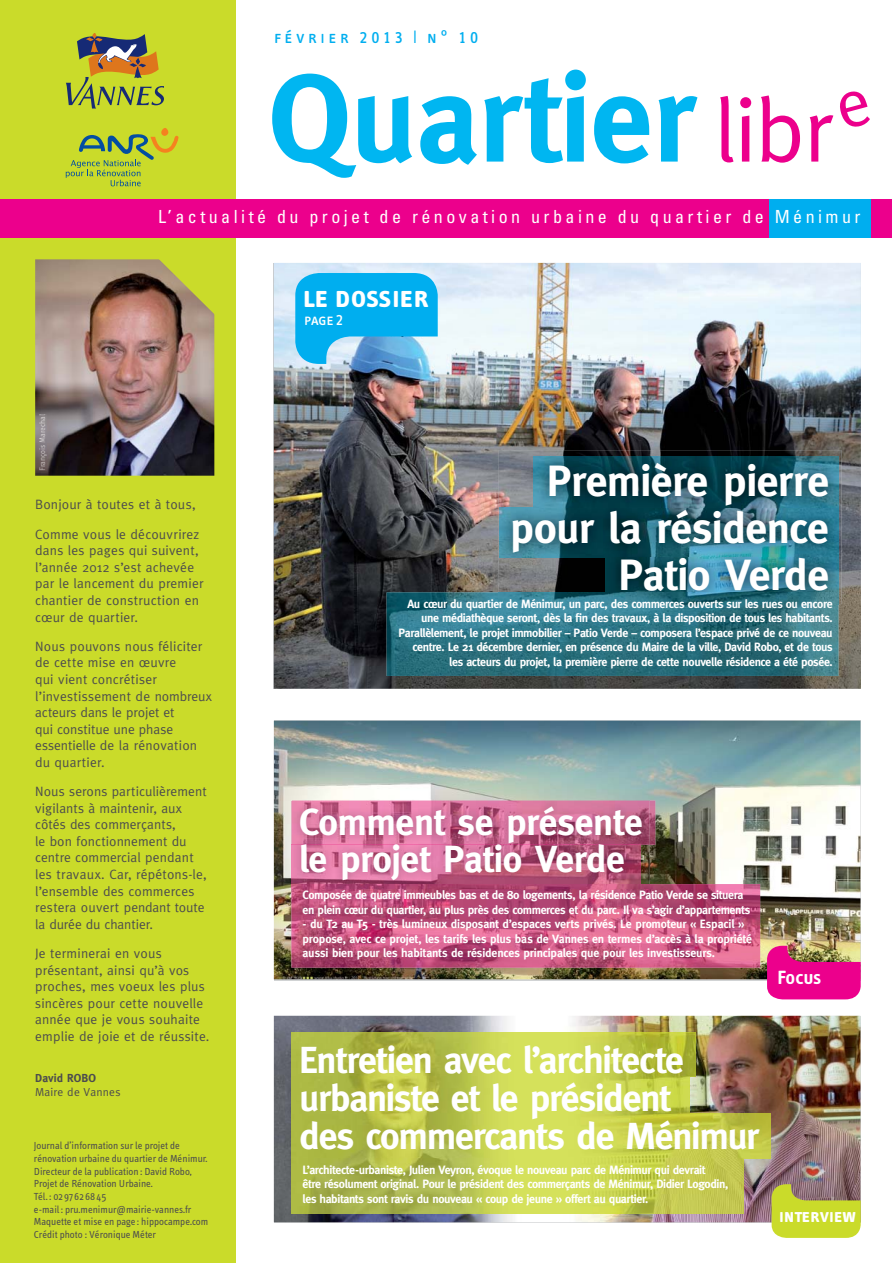
<style>
.page{position:relative;width:893px;height:1263px;background:#fff}
.page>*{position:absolute;margin:0;border:0;box-sizing:border-box;transform-origin:0 0}
.t1{font:700 124.95px "Meta";letter-spacing:-.005em;color:#00b6f1}
.t2{font:700 43.65px/46.7px "Meta";letter-spacing:-.015em;color:#fff;text-align:right}
.t3{font:700 37.65px/37.7px "Meta";letter-spacing:-.03em;color:#fff}
.t4{font:700 37.65px/37.7px "Meta";letter-spacing:-.01em;color:#fff}
.t5{font:31.65px "Info Text Bold Caps";color:#fff}
.t6{font:19.65px "Info Text Bold Caps";color:#fff}
.t7{font:condensed 18px "Univers";letter-spacing:.19em;color:#fff}
.t8{font:18px "Info Text Book Caps";letter-spacing:.2em;color:#00aeef}
.t9{font:16.5px "Info Text Book Caps";color:#fff}
.t10{font:13.5px/16.5px "Meta";letter-spacing:.015em;color:#4c4c4e}
.t11{font:700 12px/14.4px "Meta";letter-spacing:-.03em;color:#fff}
.t12{font:700 12px/14.4px "Meta";letter-spacing:-.01em;color:#fff}
.t13{font:11.55px "Meta";letter-spacing:.02em;color:#4c4c4e}
.t14{font:700 11.55px "Meta";letter-spacing:.01em;color:#4c4c4e}
.t15{font:10.5px/12.6px "Info Text";color:#4c4c4e}
.t16{font:8.25px "Info Text";color:#c4bcba}
.t17{font:8.25px "Info Text";color:#cbc5c5}
.t18{font:8.25px "Info Text";color:#cfcaca}
.s1{font-weight:400;font-size:90.3px;color:#ec008c}
.s2{color:#cfcacb}
.s3{color:#d6d2d3}
.s4{color:#dad7da}
.s5{color:#d7d3d3}
.s6{color:#c7c3c2}
</style>
<div class="page">
<img style="left:274px;top:263px;width:587px;height:426px">
<div style="left:1px;top:0;width:235px;height:1263px;background:#cadb2a"></div>
<img style="left:35px;top:259px;width:179px;height:217px">
<div style="left:1px;top:200px;width:891px;height:38px;background:#ec008c"></div>
<div style="left:769px;top:200px;width:101px;height:38px;background:#00aeef"></div>
<svg style="left:66px;top:33px;width:97px;height:76px"></svg>
<div style="left:161px;top:128px;width:8px;height:8px;background:#f5821f;border-radius:3px"></div>
<svg style="left:66px;top:134px;width:112px;height:52px"></svg>
<svg style="left:142px;top:259px;width:73px;height:72px"></svg>
<img style="left:499px;top:450px;width:342px;height:154px">
<img style="left:500px;top:508px;width:338px;height:50px">
<img style="left:533px;top:456px;width:305px;height:52px">
<img style="left:605px;top:558px;width:233px;height:34px">
<img style="left:274px;top:721px;width:586px;height:258px">
<svg style="left:295px;top:273px;width:143px;height:91px;background:#27b4ec"></svg>
<img style="left:274px;top:1016px;width:586px;height:206px">
<svg style="left:767px;top:946px;width:94px;height:53px;background:#dd2b85"></svg>
<svg style="left:771px;top:1184px;width:90px;height:54px;background:#bac040"></svg>
<img style="left:291px;top:799px;width:359px;height:85px">
<img style="left:291px;top:1032px;width:404px;height:45px">
<img style="left:291px;top:1114px;width:480px;height:44px">
<img style="left:291px;top:801px;width:364px;height:44px">
<img style="left:291px;top:1077px;width:398px;height:37px">
<img style="left:292px;top:846px;width:348px;height:38px">
<img style="left:292px;top:845px;width:348px;height:1px">
<img style="left:39px;top:414px;width:8px;height:56px">
<img style="left:291px;top:884px;width:469px;height:84px">
<img style="left:387px;top:592px;width:451px;height:84px">
<img style="left:499px;top:592px;width:339px;height:12px">
<img style="left:291px;top:1158px;width:452px;height:55px">
<h3 class="t8" style="left:274px;top:26px;width:130px">février 2013</h3>
<h3 class="t8" style="left:427px;top:26px;width:53px">n° 10</h3>
<h1 class="t1" style="left:269px;top:65px;width:565px">Quartier <span class="s1">libr</span></h1>
<h3 class="t7" style="left:158px;top:210px;width:704px">L’actualité du projet de rénovation urbaine du quartier de Ménimur</h3>
<p class="t16" style="left:39px;top:471px;width:58px;rotate:-90deg">Fran <span class="s2">ois</span> <span class="s3">Ma</span><span class="s4">r</span><span class="s5">ech</span> <span class="s6">l</span></p>
<p class="t18" style="left:39px;top:420px;width:5px;rotate:-90deg">a</p>
<p class="t17" style="left:39px;top:457px;width:5px;rotate:-90deg">ç</p>
<p class="t10" style="left:35px;top:491px;width:166px;line-height:29.4px">Bonjour à toutes et à tous,<br>Comme vous le découvrirez</p>
<p class="t10" style="left:35px;top:543px;width:170px">dans les pages qui suivent, l’année 2012 s’est achevée par le lancement du premier chantier de construction en cœur de quartier.</p>
<p class="t10" style="left:35px;top:639px;width:178px">Nous pouvons nous féliciter de cette mise en œuvre<br>qui vient concrétiser l’investissement de nombreux acteurs dans le projet et<br>qui constitue une phase essentielle de la rénovation du quartier.</p>
<p class="t10" style="left:35px;top:784px;width:173px">Nous serons particulièrement vigilants à maintenir, aux côtés des commerçants,<br>le bon fonctionnement du centre commercial pendant les travaux. Car, répétons-le, l’ensemble des commerces restera ouvert pendant toute la durée du chantier.</p>
<p class="t10" style="left:35px;top:946px;width:176px">Je terminerai en vous présentant, ainsi qu’à vos proches, mes voeux les plus sincères pour cette nouvelle année que je vous souhaite emplie de joie et de réussite.</p>
<p class="t14" style="left:35px;top:1073px;width:63px">David ROBO</p>
<p class="t13" style="left:35px;top:1087px;width:87px">Maire de Vannes</p>
<p class="t15" style="left:34px;top:1140px;width:176px">Journal d’information sur le projet de rénovation urbaine du quartier de Ménimur.<br>Directeur de la publication : David Robo, Projet de Rénovation Urbaine.<br>Tél. : 02 97 62 68 45<br>e-mail : pru.menimur@mairie-vannes.fr Maquette et mise en page : hippocampe.com Crédit photo : Véronique Méter</p>
<h3 class="t5" style="left:303px;top:277px;width:128px">le dossier</h3>
<h3 class="t9" style="left:304px;top:309px;width:40px">page 2</h3>
<h2 class="t2" style="left:510px;top:460px;width:320px">Première pierre pour la résidence<br>Patio Verde</h2>
<p class="t11" style="left:398px;top:597px;width:436px;text-align:right">Au cœur du quartier de Ménimur, un parc, des commerces ouverts sur les rues ou encore une médiathèque seront, dès la fin des travaux, à la disposition de tous les habitants.<br>Parallèlement, le projet immobilier – Patio Verde – composera l’espace privé de ce nouveau centre. Le 21 décembre dernier, en présence du Maire de la ville, David Robo, et de tous les acteurs du projet, la première pierre de cette nouvelle résidence a été posée.</p>
<h3 class="t4" style="left:299px;top:805px;width:345px">Comment se présente le projet Patio Verde</h3>
<p class="t11" style="left:303px;top:889px;width:449px">Composée de quatre immeubles bas et de 80 logements, la résidence Patio Verde se situera en plein cœur du quartier, au plus près des commerces et du parc. Il va s’agir d’appartements</p>
<p class="t12" style="left:303px;top:918px;width:451px">- du T2 au T5 - très lumineux disposant d’espaces verts privés. Le promoteur « Espacil » propose, avec ce projet, les tarifs les plus bas de Vannes en termes d’accès à la propriété aussi bien pour les habitants de résidences principales que pour les investisseurs.</p>
<h3 class="t6" style="left:777px;top:965px;width:46px">Focus</h3>
<h3 class="t3" style="left:299px;top:1043px;width:461px">Entretien avec l’architecte urbaniste et le président<br>des commercants de Ménimur</h3>
<p class="t11" style="left:303px;top:1163px;width:427px">L’architecte-urbaniste, Julien Veyron, évoque le nouveau parc de Ménimur qui devrait<br>être résolument original. Pour le président des commerçants de Ménimur, Didier Logodin, les habitants sont ravis du nouveau « coup de jeune » offert au quartier.</p>
<h3 class="t6" style="left:779px;top:1204px;width:79px">interview</h3>
</div>
